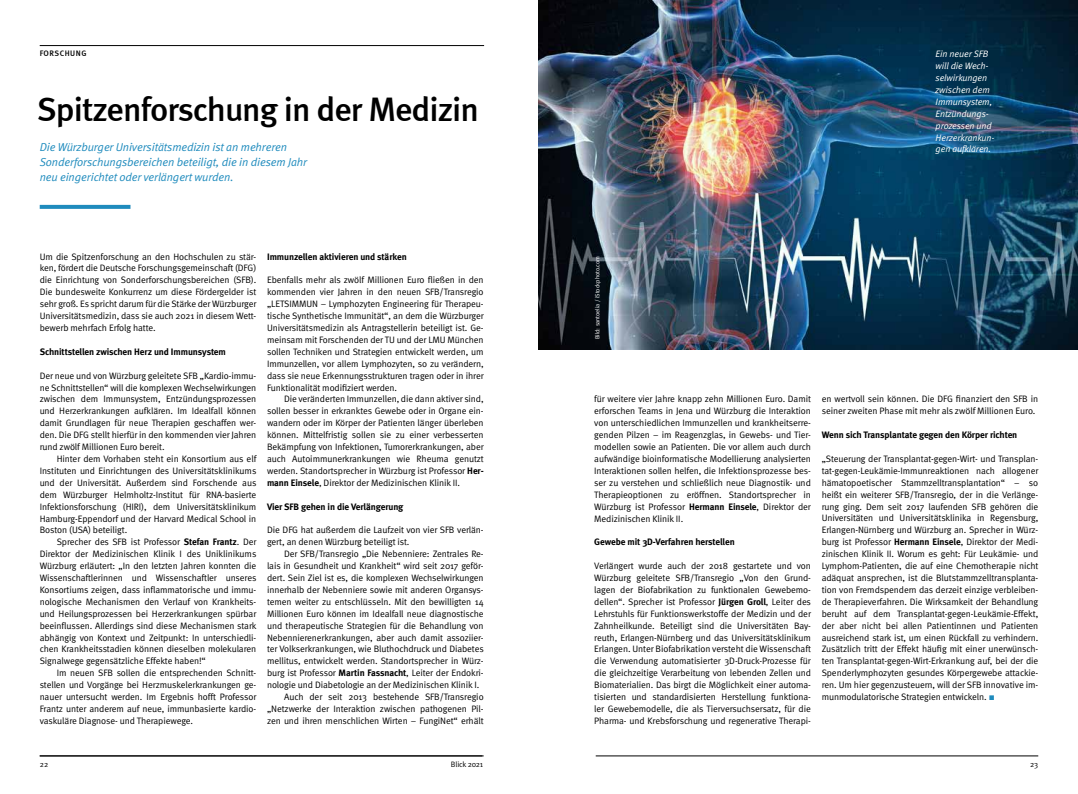
<style>
.page{position:relative;width:1078px;height:794px;background:#fff}
.page>*{position:absolute;margin:0;border:0;box-sizing:border-box;transform-origin:0 0}
.t1{font:500 34px "Meta";letter-spacing:-.025em;color:#000}
.t2{font:italic 11.5px/14.8px "Meta Normal";letter-spacing:-.01em;color:#1f8bbd}
.t3{font:9.3px/11.9px "Meta Normal";letter-spacing:-.01em;color:#000;text-align:justify}
.t4{font:700 9.3px "Meta";letter-spacing:-.01em;color:#000}
.t5{font:italic 9.3px/11.9px "Meta Normal";letter-spacing:-.01em;color:#fff}
.t6{font:500 8px "Meta";letter-spacing:.06em;color:#000}
.t7{font:7.8px "Meta Normal";letter-spacing:-.02em;color:#000}
.t8{font:6px "Meta Normal";letter-spacing:-.01em;color:#fff}
.s1{font-family:"Meta";font-weight:700}
.s2{font-family:"Arial";font-style:italic;font-size:10px;color:#1f8bbd}
</style>
<div class="page">
<hr style="left:40px;top:755px;width:443px;height:1px;background:#000">
<hr style="left:40px;top:45px;width:444px;height:1px;background:#000">
<hr style="left:595px;top:755px;width:442px;height:1px;background:#000">
<img style="left:539px;top:0;width:538px;height:349px">
<svg style="left:40px;top:205px;width:90px;height:4px"></svg>
<p class="t6" style="left:40px;top:49px;width:48px">FORSCHUNG</p>
<h3 class="t1" style="left:37px;top:89px;width:443px">Spitzenforschung in der Medizin</h3>
<p class="t2" style="left:40px;top:139px;width:269px">Die Würzburger Universitätsmedizin ist an mehreren<br>Sonderforschungsbereichen beteiligt, die in diesem Jahr neu eingerichtet oder verlängert wurden.</p>
<p class="t3" style="left:40px;top:250px;width:218px">Um die Spitzenforschung an den Hochschulen zu stär&shy;ken, fördert die Deutsche Forschungsgemeinschaft (DFG) die Einrichtung von Sonderforschungsbereichen (SFB).<br>Die bundesweite Konkurrenz um diese Fördergelder ist sehr groß. Es spricht darum für die Stärke der Würzburger Universitätsmedizin, dass sie auch 2021 in diesem Wett&shy;bewerb mehrfach Erfolg hatte.</p>
<h4 class="t4" style="left:40px;top:346px;width:188px">Schnittstellen zwischen Herz und Immunsystem</h4>
<p class="t3" style="left:40px;top:369px;width:218px">Der neue und von Würzburg geleitete SFB „Kardio-immu&shy;ne Schnittstellen“ will die komplexen Wechselwirkungen zwischen dem Immunsystem, Entzündungsprozessen und Herzerkrankungen aufklären. Im Idealfall können damit Grundlagen für neue Therapien geschaffen wer&shy;den. Die DFG stellt hierfür in den kommenden vier Jahren rund zwölf Millionen Euro bereit.</p>
<p class="t3" style="left:40px;top:453px;width:218px;text-indent:17px">Hinter dem Vorhaben steht ein Konsortium aus elf Instituten und Einrichtungen des Universitätsklinikums und der Universität. Außerdem sind Forschende aus dem Würzburger Helmholtz-Institut für RNA-basierte Infektionsforschung (HIRI), dem Universitätsklinikum Hamburg-Eppendorf und der Harvard Medical School in Boston (USA) beteiligt.</p>
<p class="t3" style="left:40px;top:536px;width:218px;text-indent:17px">Sprecher des SFB ist Professor <span class="s1">Stefan Frantz</span>. Der Direktor der Medizinischen Klinik I des Uniklinikums Würzburg erläutert: „In den letzten Jahren konnten die Wissenschaftlerinnen und Wissenschaftler unseres Konsortiums zeigen, dass inflammatorische und immu&shy;nologische Mechanismen den Verlauf von Krankheits&shy;und Heilungsprozessen bei Herzerkrankungen spürbar beeinflussen. Allerdings sind diese Mechanismen stark abhängig von Kontext und Zeitpunkt: In unterschiedli&shy;chen Krankheitsstadien können dieselben molekularen Signalwege gegensätzliche Effekte haben!“</p>
<p class="t3" style="left:40px;top:667px;width:218px;text-indent:17px">Im neuen SFB sollen die entsprechenden Schnitt&shy;stellen und Vorgänge bei Herzmuskelerkrankungen ge&shy;nauer untersucht werden. Im Ergebnis hofft Professor Frantz unter anderem auf neue, immunbasierte kardio&shy;vaskuläre Diagnose- und Therapiewege.</p>
<h4 class="t4" style="left:267px;top:251px;width:141px">Immunzellen aktivieren und stärken</h4>
<p class="t3" style="left:267px;top:274px;width:218px">Ebenfalls mehr als zwölf Millionen Euro fließen in den kommenden vier Jahren in den neuen SFB/Transregio „LETSIMMUN – Lymphozyten Engineering für Therapeu&shy;tische Synthetische Immunität“, an dem die Würzburger Universitätsmedizin als Antragstellerin beteiligt ist. Ge&shy;meinsam mit Forschenden der TU und der LMU München sollen Techniken und Strategien entwickelt werden, um Immunzellen, vor allem Lymphozyten, so zu verändern, dass sie neue Erkennungsstrukturen tragen oder in ihrer Funktionalität modifiziert werden.</p>
<p class="t3" style="left:267px;top:393px;width:218px;text-indent:17px">Die veränderten Immunzellen, die dann aktiver sind, sollen besser in erkranktes Gewebe oder in Organe ein&shy;wandern oder im Körper der Patienten länger überleben können. Mittelfristig sollen sie zu einer verbesserten Bekämpfung von Infektionen, Tumorerkrankungen, aber auch Autoimmunerkrankungen wie Rheuma genutzt werden. Standortsprecher in Würzburg ist Professor <span class="s1">Her&shy;mann Einsele</span>, Direktor der Medizinischen Klinik II.</p>
<h4 class="t4" style="left:267px;top:501px;width:138px">Vier SFB gehen in die Verlängerung</h4>
<p class="t3" style="left:267px;top:524px;width:218px">Die DFG hat außerdem die Laufzeit von vier SFB verlän&shy;gert, an denen Würzburg beteiligt ist.</p>
<p class="t3" style="left:267px;top:548px;width:218px;text-indent:17px">Der SFB/Transregio „Die Nebenniere: Zentrales Re&shy;lais in Gesundheit und Krankheit“ wird seit 2017 geför&shy;dert. Sein Ziel ist es, die komplexen Wechselwirkungen innerhalb der Nebenniere sowie mit anderen Organsys&shy;temen weiter zu entschlüsseln. Mit den bewilligten 14<br>Millionen Euro können im Idealfall neue diagnostische und therapeutische Strategien für die Behandlung von Nebennierenerkrankungen, aber auch damit assoziier&shy;ter Volkserkrankungen, wie Bluthochdruck und Diabetes mellitus, entwickelt werden. Standortsprecher in Würz&shy;burg ist Professor <span class="s1">Martin Fassnacht</span>, Leiter der Endokri&shy;nologie und Diabetologie an der Medizinischen Klinik I.</p>
<p class="t3" style="left:267px;top:691px;width:218px;text-indent:17px">Auch der seit 2013 bestehende SFB/Transregio „Netzwerke der Interaktion zwischen pathogenen Pil&shy;zen und ihren menschlichen Wirten – FungiNet“ erhält</p>
<p class="t7" style="left:40px;top:759px;width:10px">22</p>
<p class="t7" style="left:451px;top:759px;width:34px">Blick 2021</p>
<p class="t5" style="left:935px;top:48px;width:54px">Ein neuer SFB</p>
<p class="t5" style="left:935px;top:72px;width:58px">selwirkungen zwischen dem<br>Immunsystem,</p>
<p class="t5" style="left:935px;top:119px;width:58px">prozessen und</p>
<p class="t5" style="left:935px;top:143px;width:57px">gen aufklären.</p>
<p class="t5" style="left:935px;top:60px;width:55px">will die Wech-</p>
<p class="t5" style="left:935px;top:107px;width:55px">Entzündungs-</p>
<p class="t5" style="left:935px;top:131px;width:61px">Herzerkrankun-</p>
<p class="t8" style="left:593px;top:339px;width:85px;rotate:-90deg">Bild: santoelia / iStockphoto.com</p>
<p class="t3" style="left:594px;top:393px;width:218px">für weitere vier Jahre knapp zehn Millionen Euro. Damit erforschen Teams in Jena und Würzburg die Interaktion von unterschiedlichen Immunzellen und krankheitserre&shy;genden Pilzen – im Reagenzglas, in Gewebs- und Tier&shy;modellen sowie an Patienten. Die vor allem auch durch aufwändige bioinformatische Modellierung analysierten Interaktionen sollen helfen, die Infektionsprozesse bes&shy;ser zu verstehen und schließlich neue Diagnostik- und Therapieoptionen zu eröffnen. Standortsprecher in Würzburg ist Professor <span class="s1">Hermann Einsele</span>, Direktor der Medizinischen Klinik II.</p>
<h4 class="t4" style="left:594px;top:536px;width:142px">Gewebe mit 3D-Verfahren herstellen</h4>
<p class="t3" style="left:594px;top:560px;width:218px">Verlängert wurde auch der 2018 gestartete und von Würzburg geleitete SFB/Transregio „Von den Grund&shy;lagen der Biofabrikation zu funktionalen Gewebemo&shy;dellen“. Sprecher ist Professor <span class="s1">Jürgen Groll</span>, Leiter des Lehrstuhls für Funktionswerkstoffe der Medizin und der Zahnheilkunde. Beteiligt sind die Universitäten Bay&shy;reuth, Erlangen-Nürnberg und das Universitätsklinikum Erlangen. Unter Biofabrikation versteht die Wissenschaft die Verwendung automatisierter 3D-Druck-Prozesse für die gleichzeitige Verarbeitung von lebenden Zellen und Biomaterialien. Das birgt die Möglichkeit einer automa&shy;tisierten und standardisierten Herstellung funktiona&shy;ler Gewebemodelle, die als Tierversuchsersatz, für die Pharma- und Krebsforschung und regenerative Therapi-</p>
<p class="t3" style="left:821px;top:393px;width:218px">en wertvoll sein können. Die DFG finanziert den SFB in seiner zweiten Phase mit mehr als zwölf Millionen Euro.</p>
<h4 class="t4" style="left:821px;top:429px;width:197px">Wenn sich Transplantate gegen den Körper richten</h4>
<p class="t3" style="left:821px;top:453px;width:218px">„Steuerung der Transplantat-gegen-Wirt- und Transplan&shy;tat-gegen-Leukämie-Immunreaktionen nach allogener hämatopoetischer Stammzelltransplantation“ – so heißt ein weiterer SFB/Transregio, der in die Verlänge&shy;rung ging. Dem seit 2017 laufenden SFB gehören die Universitäten und Universitätsklinika in Regensburg, Erlangen-Nürnberg und Würzburg an. Sprecher in Würz&shy;burg ist Professor <span class="s1">Hermann Einsele</span>, Direktor der Medi&shy;zinischen Klinik II. Worum es geht: Für Leukämie- und Lymphom-Patienten, die auf eine Chemotherapie nicht adäquat ansprechen, ist die Blutstammzelltransplanta&shy;tion von Fremdspendern das derzeit einzige verbleiben&shy;de Therapieverfahren. Die Wirksamkeit der Behandlung beruht auf dem Transplantat-gegen-Leukämie-Effekt, der aber nicht bei allen Patientinnen und Patienten ausreichend stark ist, um einen Rückfall zu verhindern.<br>Zusätzlich tritt der Effekt häufig mit einer unerwünsch&shy;ten Transplantat-gegen-Wirt-Erkrankung auf, bei der die Spenderlymphozyten gesundes Körpergewebe attackie&shy;ren. Um hier gegenzusteuern, will der SFB innovative im&shy;munmodulatorische Strategien entwickeln. <span class="s2">■</span></p>
<p class="t7" style="left:1029px;top:759px;width:10px">23</p>
</div>
